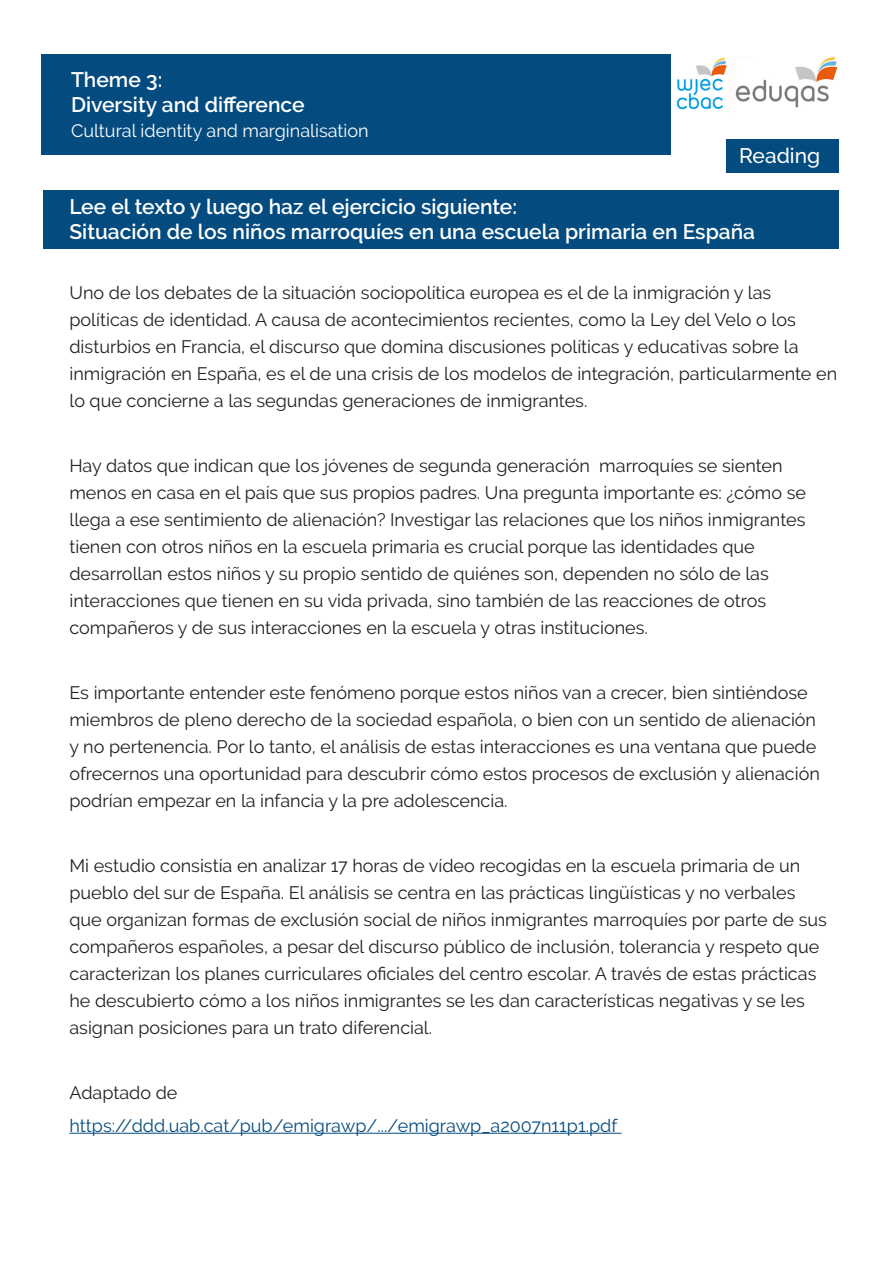
<style>
.page{position:relative;width:893px;height:1263px;background:#fff}
.page>*{position:absolute;margin:0;border:0;box-sizing:border-box;transform-origin:0 0}
.t1{font:600 21px/25.2px "Raleway";color:#fff}
.t2{font:500 21px "Raleway";color:#fff}
.t3{font:18px/27px "Raleway";color:#231f20}
.t4{font:18px "Raleway";color:#044b7f}
.t5{font:18px "Raleway";color:#fff}
</style>
<div class="page">
<div style="left:41px;top:54px;width:630px;height:50px;background:#044b7f"></div>
<div style="left:41px;top:79px;width:630px;height:51px;background:#044b7f"></div>
<div style="left:41px;top:105px;width:630px;height:50px;background:#044b7f"></div>
<div style="left:726px;top:139px;width:113px;height:33px;background:#044b7f"></div>
<img style="left:676px;top:57px;width:162px;height:53px">
<div style="left:44px;top:190px;width:795px;height:33px;background:#044b7f"></div>
<div style="left:44px;top:215px;width:795px;height:34px;background:#044b7f"></div>
<hr style="left:69px;top:1133px;width:553px;height:1px;background:#044b7f">
<p class="t1" style="left:71px;top:67px;width:235px">Theme 3:<br>Diversity and difference</p>
<p class="t5" style="left:71px;top:120px;width:299px">Cultural identity and marginalisation</p>
<p class="t2" style="left:739px;top:144px;width:83px">Reading</p>
<p class="t1" style="left:69px;top:194px;width:449px">Lee el texto y luego haz el ejercicio siguiente:</p>
<p class="t1" style="left:69px;top:220px;width:687px">Situación de los niños marroquíes en una escuela primaria en España</p>
<p class="t3" style="left:69px;top:279px;width:769px">Uno de los debates de la situación sociopolítica europea es el de la inmigración y las políticas de identidad. A causa de acontecimientos recientes, como la Ley del Velo o los disturbios en Francia, el discurso que domina discusiones políticas y educativas sobre la inmigración en España, es el de una crisis de los modelos de integración, particularmente en lo que concierne a las segundas generaciones de inmigrantes.</p>
<p class="t3" style="left:69px;top:452px;width:738px">Hay datos que indican que los jóvenes de segunda generación marroquíes se sienten menos en casa en el país que sus propios padres. Una pregunta importante es: ¿cómo se llega a ese sentimiento de alienación? Investigar las relaciones que los niños inmigrantes tienen con otros niños en la escuela primaria es crucial porque las identidades que desarrollan estos niños y su propio sentido de quiénes son, dependen no sólo de las interacciones que tienen en su vida privada, sino también de las reacciones de otros compañeros y de sus interacciones en la escuela y otras instituciones.</p>
<p class="t3" style="left:69px;top:679px;width:752px">Es importante entender este fenómeno porque estos niños van a crecer, bien sintiéndose miembros de pleno derecho de la sociedad española, o bien con un sentido de alienación y no pertenencia. Por lo tanto, el análisis de estas interacciones es una ventana que puede ofrecernos una oportunidad para descubrir cómo estos procesos de exclusión y alienación podrían empezar en la infancia y la pre adolescencia.</p>
<p class="t3" style="left:69px;top:852px;width:759px">Mi estudio consistía en analizar 17 horas de vídeo recogidas en la escuela primaria de un pueblo del sur de España. El análisis se centra en las prácticas lingüísticas y no verbales que organizan formas de exclusión social de niños inmigrantes marroquíes por parte de sus compañeros españoles, a pesar del discurso público de inclusión, tolerancia y respeto que caracterizan los planes curriculares oficiales del centro escolar. A través de estas prácticas he descubierto cómo a los niños inmigrantes se les dan características negativas y se les asignan posiciones para un trato diferencial.</p>
<p class="t3" style="left:69px;top:1079px;width:109px">Adaptado de</p>
<p class="t4" style="left:69px;top:1115px;width:549px">https://ddd.uab.cat/pub/emigrawp/.../emigrawp_a2007n11p1.pdf</p>
</div>
